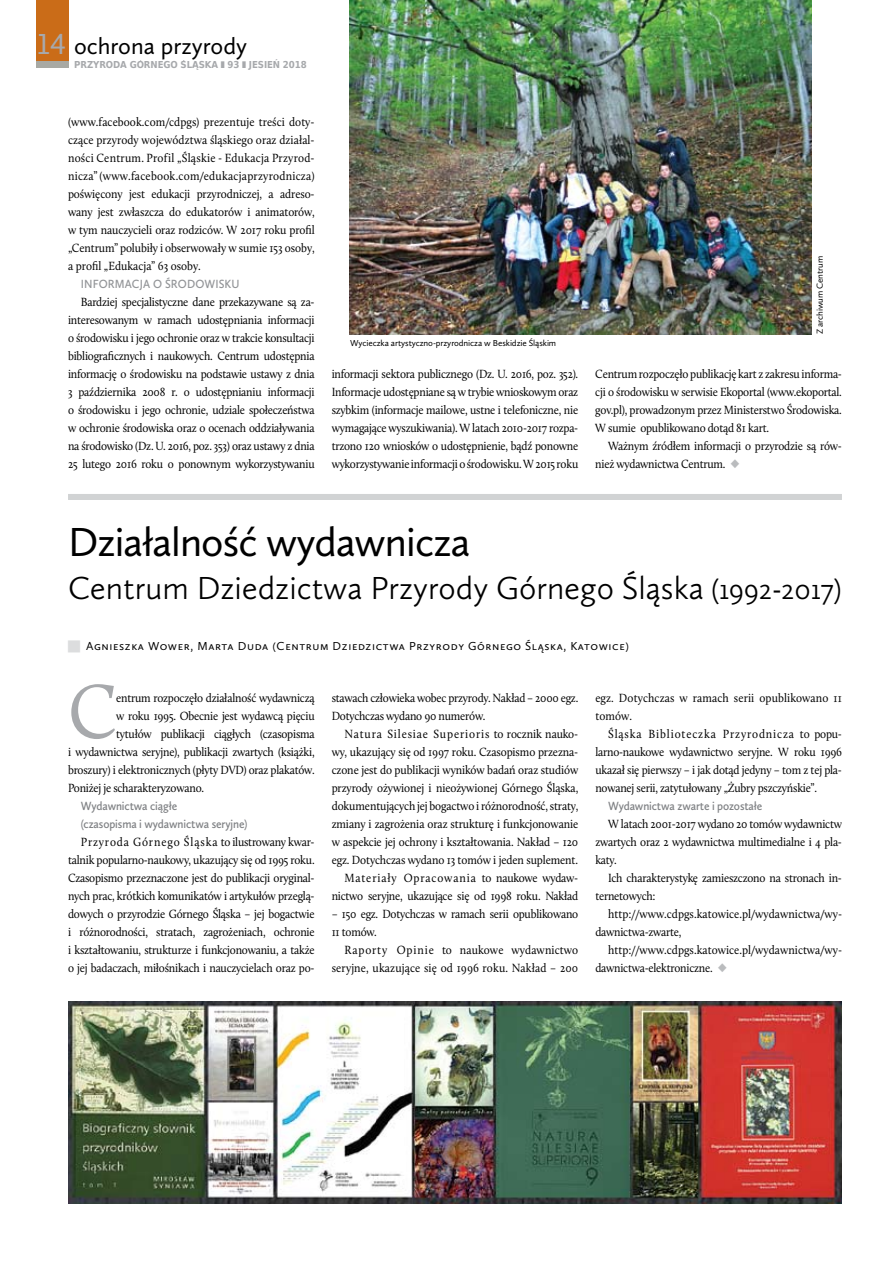
<style>
.page{position:relative;width:893px;height:1263px;background:#fff}
.page>*{position:absolute;margin:0;border:0;box-sizing:border-box;transform-origin:0 0}
.t1{font:79.5px "Calluna";color:#a7a9ac;scale:.92 1}
.t2{font:42px "Calluna Sans";color:#000}
.t3{font:300 33px "Calluna Sans";color:#000}
.t4{font:24px "Calluna Sans";color:#000}
.t5{font:12.3px/18px "Calluna";letter-spacing:-.02em;color:#000;text-align:justify;scale:.92 1}
.t6{font:12.3px/18px "Calluna";letter-spacing:.01em;color:#000;text-align:right;scale:.92 1}
.t7{font:600 12.3px/18px "Calluna Sans";letter-spacing:-.01em;color:#808285;scale:.92 1}
.t8{font:12.3px/18px "Calluna";color:#000;scale:.92 1}
.t9{font:12.3px/18px "Calluna";letter-spacing:.005em;color:#000;scale:.92 1}
.t10{font:600 12.3px "Calluna Sans";letter-spacing:.01em;color:#939598;scale:.92 1}
.t11{font:12px "Calluna Sans";letter-spacing:.05em;color:#000}
.t12{font:700 9.6px "DejaVu Sans Condensed";letter-spacing:-.01em;color:#a7a9ac}
.t13{font:9px "Calluna Sans";letter-spacing:-.01em;color:#000}
.s1{font-size:30px;color:#a7a9ac}
.s2{color:#babcbe}
.s3{font-size:30px}
</style>
<div class="page">
<div style="left:36px;top:61px;width:32px;height:7px;background:#a8a9a3"></div>
<div style="left:36px;top:0;width:32px;height:61px;background:#ca6c18"></div>
<img style="left:68px;top:1001px;width:774px;height:202px">
<img style="left:349px;top:0;width:463px;height:335px">
<div style="left:68px;top:494px;width:774px;height:6px;background:#d1d3d4"></div>
<h3 class="t4" style="left:38px;top:31px;width:211px"><span class="s1">14</span> ochrona przyrody</h3>
<p class="t12" style="left:74px;top:57px;width:234px">PRZYRODA GORNEGO SLĄSKA 93 JESIEŃ 2018</p>
<p class="t5" style="left:68px;top:113px;width:270px">(www.facebook.com/cdpgs) prezentuje treści doty&shy;czące przyrody województwa śląskiego oraz działal&shy;ności Centrum. Profil „Śląskie - Edukacja Przyrod&shy;nicza” (www.facebook.com/edukacjaprzyrodnicza) poświęcony jest edukacji przyrodniczej, a adreso&shy;wany jest zwłaszcza do edukatorów i animatorów, w tym nauczycieli oraz rodziców. W 2017 roku profil „Centrum” polubiły i obserwowały w sumie 153 osoby, a profil „Edukacja” 63 osoby.</p>
<p class="t10" style="left:81px;top:276px;width:174px">INFORMACJA O ŚRODOWISKU</p>
<p class="t5" style="left:68px;top:293px;width:270px;text-indent:13px">Bardziej specjalistyczne dane przekazywane są za&shy;interesowanym w ramach udostępniania informacji o środowisku i jego ochronie oraz w trakcie konsultacji bibliograficznych i naukowych. Centrum udostępnia informację o środowisku na podstawie ustawy z dnia 3 października 2008 r. o udostępnianiu informacji o środowisku i jego ochronie, udziale społeczeństwa w ochronie środowiska oraz o ocenach oddziaływania na środowisko (Dz. U. 2016, poz. 353) oraz ustawy z dnia 25 lutego 2016 roku o ponownym wykorzystywaniu</p>
<p class="t13" style="left:350px;top:338px;width:208px">Wycieczka artystyczno-przyrodnicza w Beskidzie Śląskim</p>
<p class="t13" style="left:814px;top:334px;width:79px;rotate:-90deg">Z archiwum Centrum</p>
<p class="t5" style="left:332px;top:365px;width:270px">informacji sektora publicznego (Dz. U. 2016, poz. 352).<br>Informacje udostępniane są w trybie wnioskowym oraz szybkim (informacje mailowe, ustne i telefoniczne, nie wymagające wyszukiwania). W latach 2010-2017 rozpa&shy;trzono 120 wniosków o udostępnienie, bądź ponowne wykorzystywanie informacji o środowisku. W 2015 roku</p>
<p class="t5" style="left:595px;top:365px;width:270px">Centrum rozpoczęło publikację kart z zakresu informa&shy;cji o środowisku w serwisie Ekoportal (www.ekoportal. gov.pl), prowadzonym przez Ministerstwo Środowiska.<br>W sumie opublikowano dotąd 81 kart.</p>
<p class="t5" style="left:595px;top:437px;width:270px;text-indent:13px">Ważnym źródłem informacji o przyrodzie są rów&shy;nież wydawnictwa Centrum. <span class="s2">◆</span></p>
<h2 class="t2" style="left:68px;top:516px;width:404px">Działalność wydawnicza</h2>
<h3 class="t3" style="left:68px;top:569px;width:775px">Centrum Dziedzictwa Przyrody Górnego Śląska <span class="s3">(1992-2017)</span></h3>
<p class="t11" style="left:86px;top:639px;width:544px">Agnieszka Wower, Marta Duda (Centrum Dziedzictwa Przyrody Górnego Śląska, Katowice)</p>
<h1 class="t1" style="left:68px;top:663px;width:55px">C</h1>
<p class="t5" style="left:116px;top:689px;width:217px">entrum rozpoczęło działalność wydawniczą</p>
<p class="t5" style="left:116px;top:707px;width:217px">w roku 1995. Obecnie jest wydawcą pięciu</p>
<p class="t5" style="left:116px;top:725px;width:217px">tytułów publikacji ciągłych (czasopisma</p>
<p class="t5" style="left:68px;top:743px;width:270px">i wydawnictwa seryjne), publikacji zwartych (książki,</p>
<p class="t5" style="left:68px;top:761px;width:270px">broszury) i elektronicznych (płyty DVD) oraz plakatów.</p>
<p class="t5" style="left:68px;top:779px;width:149px">Poniżej je scharakteryzowano.</p>
<p class="t7" style="left:81px;top:797px;width:183px">Wydawnictwa ciągłe<br>(czasopisma i wydawnictwa seryjne)</p>
<p class="t5" style="left:68px;top:833px;width:270px;text-indent:13px">Przyroda Górnego Śląska to ilustrowany kwar&shy;talnik popularno-naukowy, ukazujący się od 1995 roku.<br>Czasopismo przeznaczone jest do publikacji oryginal&shy;nych prac, krótkich komunikatów i artykułów przeglą&shy;dowych o przyrodzie Górnego Śląska – jej bogactwie i różnorodności, stratach, zagrożeniach, ochronie i kształtowaniu, strukturze i funkcjonowaniu, a także o jej badaczach, miłośnikach i nauczycielach oraz po-</p>
<p class="t5" style="left:332px;top:689px;width:270px">stawach człowieka wobec przyrody. Nakład – 2000 egz.<br>Dotychczas wydano 90 numerów.</p>
<p class="t5" style="left:332px;top:725px;width:270px;text-align:right">Natura Silesiae Superioris to rocznik nauko&shy;wy, ukazujący się od 1997 roku. Czasopismo przezna&shy;czone jest do publikacji wyników badań oraz studiów przyrody ożywionej i nieożywionej Górnego Śląska, dokumentujących jej bogactwo i różnorodność, straty, zmiany i zagrożenia oraz strukturę i funkcjonowanie w aspekcie jej ochrony i kształtowania. Nakład – 120 egz. Dotychczas wydano 13 tomów i jeden suplement.<br>Materiały Opracowania to naukowe wydaw&shy;nictwo seryjne, ukazujące się od 1998 roku. Nakład</p>
<p class="t5" style="left:332px;top:905px;width:270px">– 150 egz. Dotychczas w ramach serii opublikowano<br>11 tomów.</p>
<p class="t6" style="left:332px;top:941px;width:270px">Raporty Opinie to naukowe wydawnictwo seryjne, ukazujące się od 1996 roku. Nakład – 200</p>
<p class="t6" style="left:595px;top:689px;width:270px;text-align:left">egz. Dotychczas w ramach serii opublikowano 11 tomów.</p>
<p class="t5" style="left:595px;top:725px;width:270px;text-indent:13px">Śląska Biblioteczka Przyrodnicza to popu&shy;larno-naukowe wydawnictwo seryjne. W roku 1996 ukazał się pierwszy – i jak dotąd jedyny – tom z tej pla&shy;nowanej serii, zatytułowany „Żubry pszczyńskie”.</p>
<p class="t7" style="left:608px;top:797px;width:169px">Wydawnictwa zwarte i pozostałe</p>
<p class="t5" style="left:595px;top:815px;width:270px;text-indent:13px">W latach 2001-2017 wydano 20 tomów wydawnictw zwartych oraz 2 wydawnictwa multimedialne i 4 pla&shy;katy.</p>
<p class="t5" style="left:595px;top:869px;width:270px;text-indent:13px">Ich charakterystykę zamieszczono na stronach in&shy;ternetowych:</p>
<p class="t9" style="left:595px;top:905px;width:270px;text-indent:13px">http://www.cdpgs.katowice.pl/wydawnictwa/wy&shy;dawnictwa-zwarte,</p>
<p class="t8" style="left:595px;top:941px;width:270px;text-indent:13px">http://www.cdpgs.katowice.pl/wydawnictwa/wy&shy;dawnictwa-elektroniczne. <span class="s2">◆</span></p>
</div>
